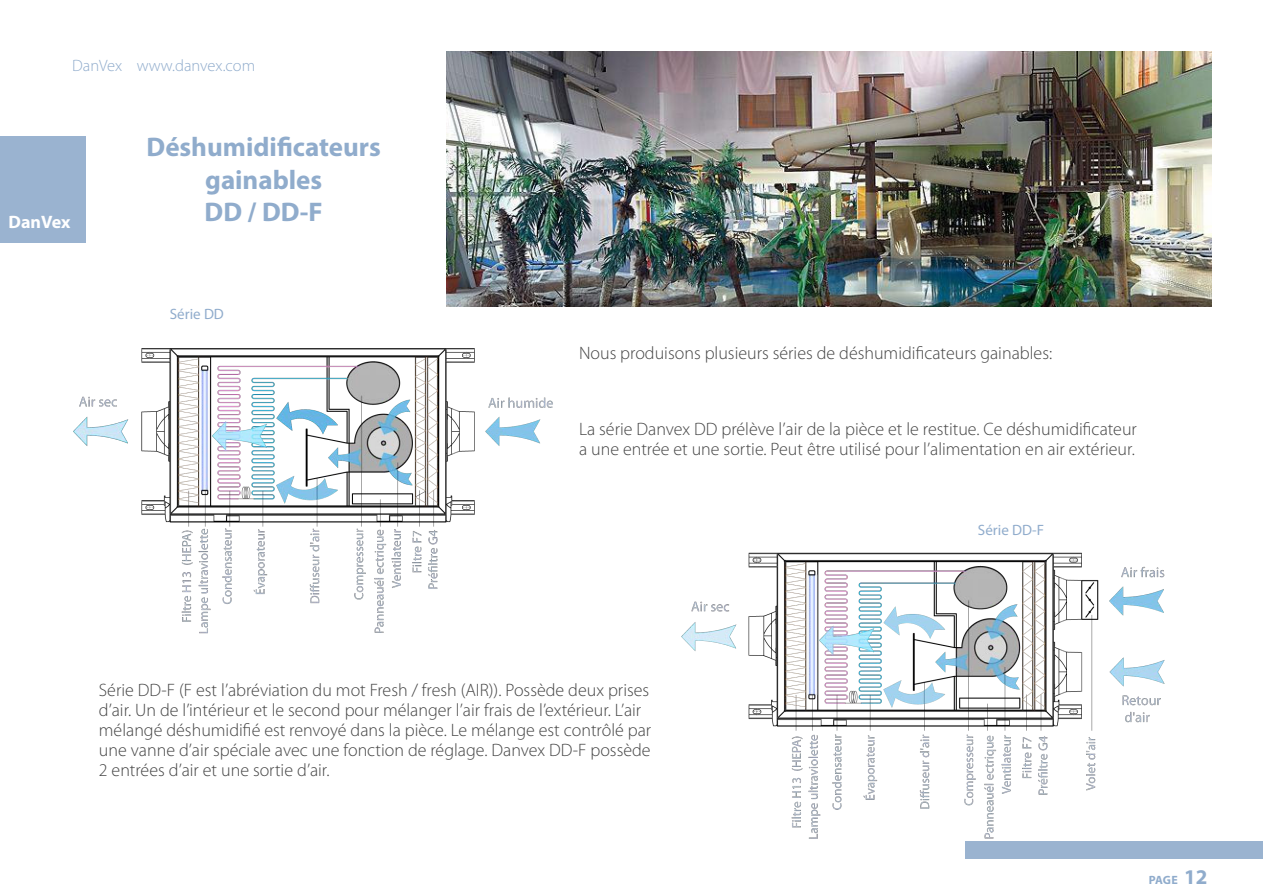
<style>
.page{position:relative;width:1263px;height:893px;background:#fff}
.page>*{position:absolute;margin:0;border:0;box-sizing:border-box;transform-origin:0 0}
.t1{font:700 27px/32.4px "Myriad Pro";color:#90accc;text-align:center}
.t2{font:300 18px/19.8px "Myriad Pro";color:#444}
.t3{font:700 18px "Myriad Pro";color:#fff}
.t4{font:300 16.5px "Myriad Pro";color:#90accc}
.Normal__Web{font:15px "Myriad Pro";color:#90accc}
.t5{font:700 12px "Myriad Pro";color:#90accc}
.s1{font-size:21px}
</style>
<div class="page">
<div style="left:965px;top:842px;width:298px;height:17px;background:#9ab3d0"></div>
<div style="left:0;top:136px;width:85px;height:106px;background:#9ab3d0"></div>
<img style="left:73px;top:348px;width:480px;height:286px">
<img style="left:681px;top:552px;width:484px;height:287px">
<img style="left:446px;top:51px;width:766px;height:255px">
<p class="t4" style="left:72px;top:56px;width:184px">DanVex www.danvex.com</p>
<p class="t3" style="left:9px;top:210px;width:63px">DanVex</p>
<h1 class="t1" style="left:147px;top:130px;width:236px">Déshumidificateurs gainables<br>DD / DD-F</h1>
<p class="Normal__Web" style="left:170px;top:305px;width:56px">Série DD</p>
<p class="t2" style="left:579px;top:343px;width:475px">Nous produisons plusieurs séries de déshumidificateurs gainables:</p>
<p class="t2" style="left:579px;top:419px;width:559px">La série Danvex DD prélève l’air de la pièce et le restitue. Ce déshumidificateur a une entrée et une sortie. Peut être utilisé pour l’alimentation en air extérieur.</p>
<p class="Normal__Web" style="left:978px;top:520px;width:68px">Série DD-F</p>
<p class="t2" style="left:99px;top:680px;width:554px">Série DD-F (F est l’abréviation du mot Fresh / fresh (AIR)). Possède deux prises d’air. Un de l’intérieur et le second pour mélanger l’air frais de l’extérieur. L’air mélangé déshumidifié est renvoyé dans la pièce. Le mélange est contrôlé par une vanne d’air spéciale avec une fonction de réglage. Danvex DD-F possède 2 entrées d’air et une sortie d’air.</p>
<p class="t5" style="left:1149px;top:872px;width:60px">PAGE <span class="s1">12</span></p>
</div>
